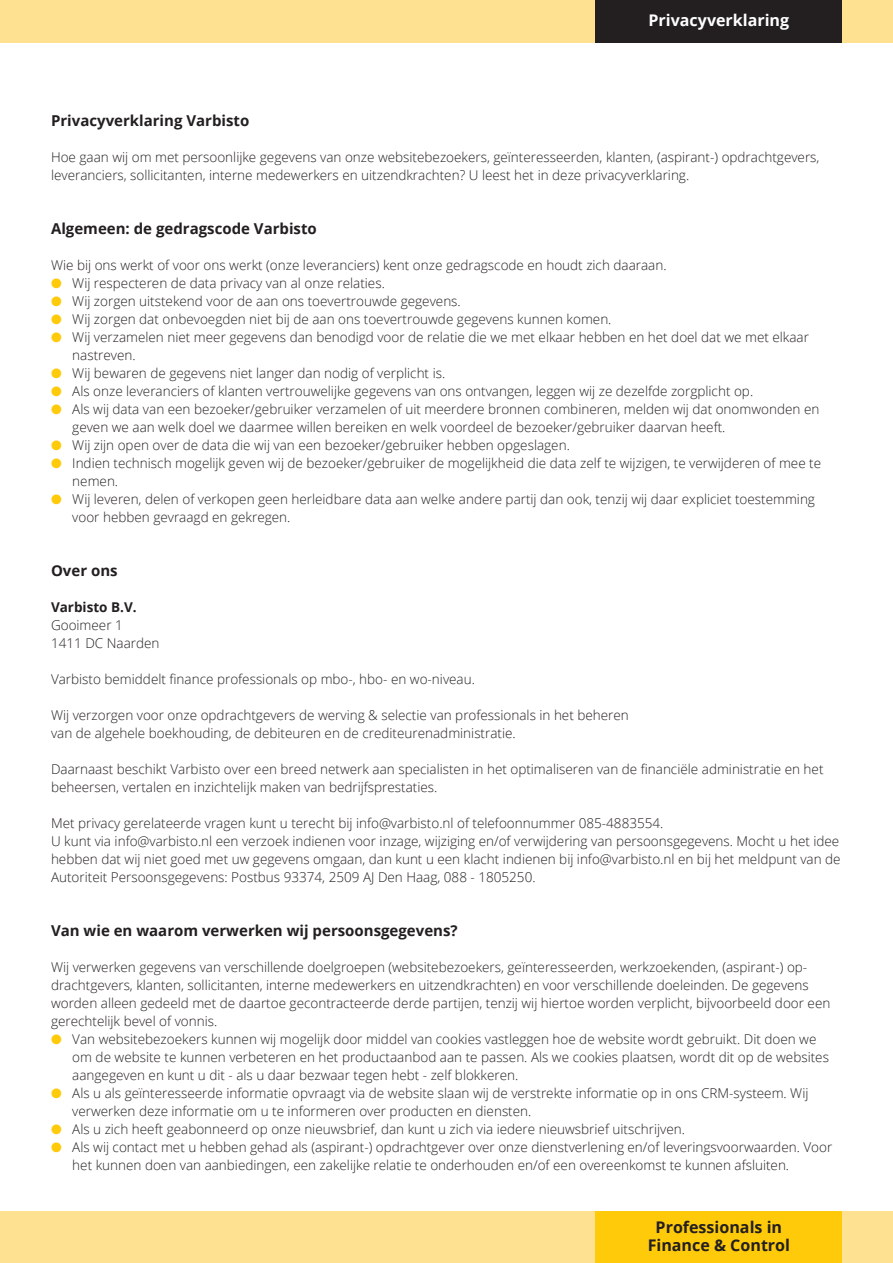
<style>
.page{position:relative;width:893px;height:1263px;background:#fff}
.page>*{position:absolute;margin:0;border:0;box-sizing:border-box;transform-origin:0 0}
.t1{font:700 16.05px "Open Sans";color:#231f20}
.t2{font:700 16.05px "Open Sans";color:#fff}
._05_kop{font:700 15px "Open Sans";color:#231f20}
._01_PT{font:300 13.5px/18px "Open Sans";color:#231f20}
._01_PT-2{font:700 13.5px "Open Sans";color:#231f20}
.s1{color:#feca0a}
</style>
<div class="page">
<div style="left:0;top:0;width:893px;height:43px;background:#ffe192"></div>
<div style="left:0;top:1212px;width:893px;height:51px;background:#ffe192"></div>
<div style="left:595px;top:1212px;width:247px;height:51px;background:#feca0a"></div>
<div style="left:595px;top:0;width:247px;height:43px;background:#231f20"></div>
<p class="t2" style="left:648px;top:9px;width:142px">Privacyverklaring</p>
<p class="_05_kop" style="left:51px;top:110px;width:200px">Privacyverklaring Varbisto</p>
<p class="_01_PT" style="left:51px;top:148px;width:770px">Hoe gaan wij om met persoonlijke gegevens van onze websitebezoekers, geïnteresseerden, klanten, (aspirant-) opdrachtgevers, leveranciers, sollicitanten, interne medewerkers en uitzendkrachten? U leest het in deze privacyverklaring.</p>
<p class="_05_kop" style="left:51px;top:218px;width:267px">Algemeen: de gedragscode Varbisto</p>
<p class="_01_PT" style="left:51px;top:256px;width:617px">Wie bij ons werkt of voor ons werkt (onze leveranciers) kent onze gedragscode en houdt zich daaraan.</p>
<p class="_01_PT" style="left:51px;top:274px;width:335px"><span class="s1">●</span> Wij respecteren de data privacy van al onze relaties.</p>
<p class="_01_PT" style="left:51px;top:292px;width:411px"><span class="s1">●</span> Wij zorgen uitstekend voor de aan ons toevertrouwde gegevens.</p>
<p class="_01_PT" style="left:51px;top:310px;width:562px"><span class="s1">●</span> Wij zorgen dat onbevoegden niet bij de aan ons toevertrouwde gegevens kunnen komen.</p>
<p class="_01_PT" style="left:72px;top:328px;width:738px;text-indent:-21px"><span class="s1">●</span> Wij verzamelen niet meer gegevens dan benodigd voor de relatie die we met elkaar hebben en het doel dat we met elkaar nastreven.</p>
<p class="_01_PT" style="left:51px;top:364px;width:396px"><span class="s1">●</span> Wij bewaren de gegevens niet langer dan nodig of verplicht is.</p>
<p class="_01_PT" style="left:51px;top:382px;width:704px"><span class="s1">●</span> Als onze leveranciers of klanten vertrouwelijke gegevens van ons ontvangen, leggen wij ze dezelfde zorgplicht op.</p>
<p class="_01_PT" style="left:72px;top:400px;width:749px;text-indent:-21px"><span class="s1">●</span> Als wij data van een bezoeker/gebruiker verzamelen of uit meerdere bronnen combineren, melden wij dat onomwonden en geven we aan welk doel we daarmee willen bereiken en welk voordeel de bezoeker/gebruiker daarvan heeft.</p>
<p class="_01_PT" style="left:51px;top:436px;width:520px"><span class="s1">●</span> Wij zijn open over de data die wij van een bezoeker/gebruiker hebben opgeslagen.</p>
<p class="_01_PT" style="left:72px;top:454px;width:750px;text-indent:-21px"><span class="s1">●</span> Indien technisch mogelijk geven wij de bezoeker/gebruiker de mogelijkheid die data zelf te wijzigen, te verwijderen of mee te nemen.</p>
<p class="_01_PT" style="left:72px;top:490px;width:744px;text-indent:-21px"><span class="s1">●</span> Wij leveren, delen of verkopen geen herleidbare data aan welke andere partij dan ook, tenzij wij daar expliciet toestemming voor hebben gevraagd en gekregen.</p>
<p class="_05_kop" style="left:51px;top:560px;width:68px">Over ons</p>
<p class="_01_PT-2" style="left:51px;top:598px;width:87px">Varbisto B.V.</p>
<p class="_01_PT" style="left:51px;top:616px;width:73px">Gooimeer 1</p>
<p class="_01_PT" style="left:51px;top:634px;width:110px">1411 DC Naarden</p>
<p class="_01_PT" style="left:51px;top:670px;width:425px">Varbisto bemiddelt finance professionals op mbo-, hbo- en wo-niveau.</p>
<p class="_01_PT" style="left:51px;top:706px;width:579px">Wij verzorgen voor onze opdrachtgevers de werving &amp; selectie van professionals in het beheren</p>
<p class="_01_PT" style="left:51px;top:724px;width:466px">van de algehele boekhouding, de debiteuren en de crediteurenadministratie.</p>
<p class="_01_PT" style="left:51px;top:760px;width:774px">Daarnaast beschikt Varbisto over een breed netwerk aan specialisten in het optimaliseren van de financiële administratie en het beheersen, vertalen en inzichtelijk maken van bedrijfsprestaties.</p>
<p class="_01_PT" style="left:51px;top:814px;width:614px">Met privacy gerelateerde vragen kunt u terecht bij info@varbisto.nl of telefoonnummer 085-4883554.</p>
<p class="_01_PT" style="left:51px;top:832px;width:791px;text-align:justify">U kunt via info@varbisto.nl een verzoek indienen voor inzage, wijziging en/of verwijdering van persoonsgegevens. Mocht u het idee hebben dat wij niet goed met uw gegevens omgaan, dan kunt u een klacht indienen bij info@varbisto.nl en bij het meldpunt van de Autoriteit Persoonsgegevens: Postbus 93374, 2509 AJ Den Haag, 088 - 1805250.</p>
<p class="_05_kop" style="left:51px;top:920px;width:408px">Van wie en waarom verwerken wij persoonsgegevens?</p>
<p class="_01_PT" style="left:51px;top:958px;width:781px">Wij verwerken gegevens van verschillende doelgroepen (websitebezoekers, geïnteresseerden, werkzoekenden, (aspirant-) op&shy;drachtgevers, klanten, sollicitanten, interne medewerkers en uitzendkrachten) en voor verschillende doeleinden. De gegevens worden alleen gedeeld met de daartoe gecontracteerde derde partijen, tenzij wij hiertoe worden verplicht, bijvoorbeeld door een gerechtelijk bevel of vonnis.</p>
<p class="_01_PT" style="left:72px;top:1030px;width:758px;text-indent:-21px"><span class="s1">●</span> Van websitebezoekers kunnen wij mogelijk door middel van cookies vastleggen hoe de website wordt gebruikt. Dit doen we om de website te kunnen verbeteren en het productaanbod aan te passen. Als we cookies plaatsen, wordt dit op de websites aangegeven en kunt u dit - als u daar bezwaar tegen hebt - zelf blokkeren.</p>
<p class="_01_PT" style="left:72px;top:1084px;width:738px;text-indent:-21px"><span class="s1">●</span> Als u als geïnteresseerde informatie opvraagt via de website slaan wij de verstrekte informatie op in ons CRM-systeem. Wij verwerken deze informatie om u te informeren over producten en diensten.</p>
<p class="_01_PT" style="left:51px;top:1120px;width:635px"><span class="s1">●</span> Als u zich heeft geabonneerd op onze nieuwsbrief, dan kunt u zich via iedere nieuwsbrief uitschrijven.</p>
<p class="_01_PT" style="left:72px;top:1138px;width:761px;text-indent:-21px"><span class="s1">●</span> Als wij contact met u hebben gehad als (aspirant-) opdrachtgever over onze dienstverlening en/of leveringsvoorwaarden. Voor het kunnen doen van aanbiedingen, een zakelijke relatie te onderhouden en/of een overeenkomst te kunnen afsluiten.</p>
<p class="t1" style="left:656px;top:1215px;width:128px">Professionals in</p>
<p class="t1" style="left:648px;top:1233px;width:144px">Finance &amp; Control</p>
</div>
